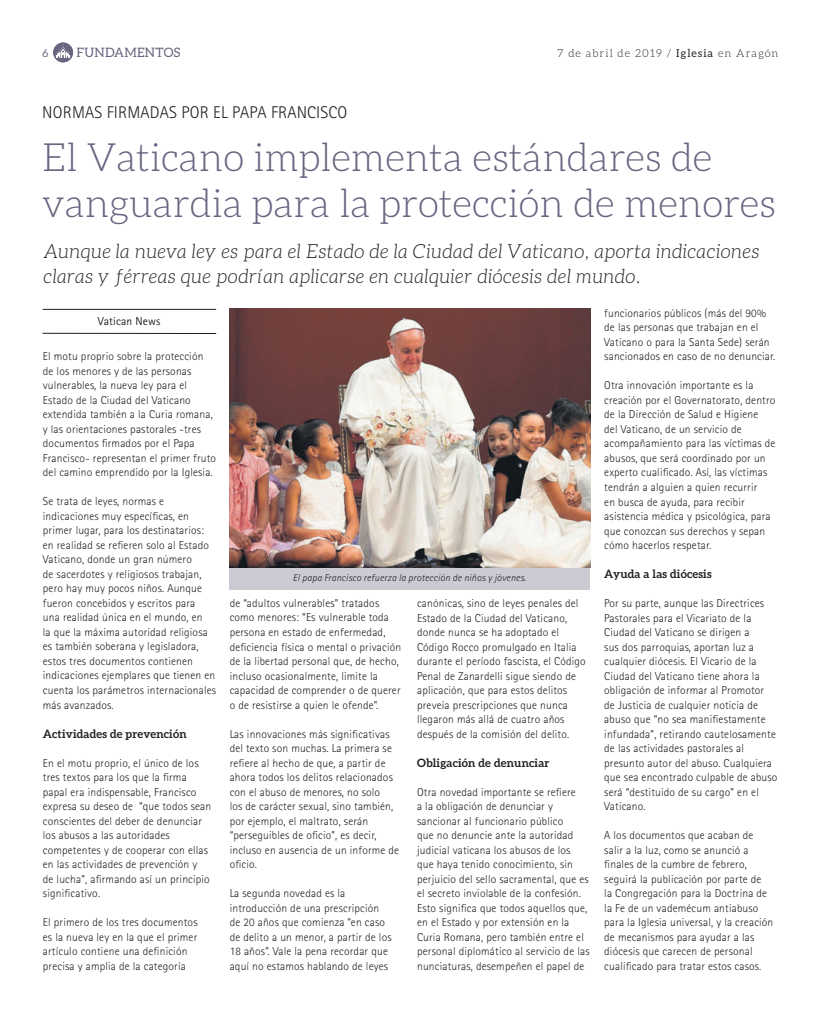
<style>
.page{position:relative;width:820px;height:1021px;background:#fff}
.page>*{position:absolute;margin:0;border:0;box-sizing:border-box;transform-origin:0 0}
.t1{font:300 39px/46.8px "Aleo";color:#676580}
.t2{font:italic 300 19.5px/25px "Aleo";letter-spacing:.025em;color:#231f20}
.t3{font:300 17px "Rotis Sans Serif";letter-spacing:.01em;color:#231f20}
.t4{font:13px "Aleo";letter-spacing:.02em;color:#676580}
.t5{font:300 11.5px/14.5px "Rotis Sans Serif";letter-spacing:.015em;color:#231f20}
.t6{font:700 11.5px "Aleo";letter-spacing:.015em;color:#231f20}
.t7{font:11.5px "Rotis Sans Serif";letter-spacing:.01em;color:#231f20}
.t8{font:300 11px "Aleo";letter-spacing:.1em;color:#231f20}
.t9{font:300 11px "Aleo";color:#676580}
.t10{font:italic 300 10px "Rotis Sans Serif";letter-spacing:.02em;color:#231f20}
.s1{font-weight:400}
</style>
<div class="page">
<div style="left:230px;top:567px;width:360px;height:23px;background:#cbcbd4"></div>
<svg style="left:53px;top:43px;width:20px;height:19px"></svg>
<img style="left:230px;top:309px;width:360px;height:258px">
<hr style="left:43px;top:309px;width:173px;height:1px;background:#231f20">
<hr style="left:43px;top:333px;width:173px;height:1px;background:#231f20">
<p class="t9" style="left:43px;top:48px;width:7px">6</p>
<p class="t4" style="left:77px;top:45px;width:105px">FUNDAMENTOS</p>
<p class="t8" style="left:557px;top:47px;width:222px">7 de abril de 2019 / <span class="s1">Iglesia</span> en Aragón</p>
<h3 class="t3" style="left:42px;top:102px;width:306px">NORMAS FIRMADAS POR EL PAPA FRANCISCO</h3>
<h1 class="t1" style="left:42px;top:133px;width:735px">El Vaticano implementa estándares de vanguardia para la protección de menores</h1>
<h2 class="t2" style="left:44px;top:238px;width:717px">Aunque la nueva ley es para el Estado de la Ciudad del Vaticano, aporta indicaciones claras y férreas que podrían aplicarse en cualquier diócesis del mundo.</h2>
<p class="t7" style="left:98px;top:314px;width:64px">Vatican News</p>
<p class="t5" style="left:43px;top:349px;width:175px">El motu proprio sobre la protección de los menores y de las personas vulnerables, la nueva ley para el Estado de la Ciudad del Vaticano extendida también a la Curia romana, y las orientaciones pastorales -tres documentos firmados por el Papa Francisco- representan el primer fruto del camino emprendido por la Iglesia.</p>
<p class="t5" style="left:43px;top:494px;width:175px">Se trata de leyes, normas e indicaciones muy específicas, en primer lugar, para los destinatarios: en realidad se refieren solo al Estado Vaticano, donde un gran número<br>de sacerdotes y religiosos trabajan, pero hay muy pocos niños. Aunque fueron concebidos y escritos para<br>una realidad única en el mundo, en<br>la que la máxima autoridad religiosa es también soberana y legisladora, estos tres documentos contienen indicaciones ejemplares que tienen en cuenta los parámetros internacionales más avanzados.</p>
<p class="t6" style="left:43px;top:726px;width:145px">Actividades de prevención</p>
<p class="t5" style="left:43px;top:755px;width:170px">En el motu proprio, el único de los tres textos para los que la firma papal era indispensable, Francisco expresa su deseo de “que todos sean conscientes del deber de denunciar los abusos a las autoridades competentes y de cooperar con ellas en las actividades de prevención y<br>de lucha”, afirmando así un principio significativo.</p>
<p class="t5" style="left:43px;top:915px;width:156px">El primero de los tres documentos es la nueva ley en la que el primer artículo contiene una definición precisa y amplia de la categoría</p>
<p class="t10" style="left:293px;top:572px;width:234px">El papa Francisco refuerza la protección de niños y jóvenes.</p>
<p class="t5" style="left:229px;top:596px;width:173px">de “adultos vulnerables” tratados como menores: “Es vulnerable toda persona en estado de enfermedad, deficiencia física o mental o privación de la libertad personal que, de hecho, incluso ocasionalmente, limite la capacidad de comprender o de querer o de resistirse a quien le ofende”.</p>
<p class="t5" style="left:229px;top:726px;width:171px">Las innovaciones más significativas del texto son muchas. La primera se refiere al hecho de que, a partir de ahora todos los delitos relacionados con el abuso de menores, no solo<br>los de carácter sexual, sino también, por ejemplo, el maltrato, serán “perseguibles de oficio”, es decir, incluso en ausencia de un informe de oficio.</p>
<p class="t5" style="left:229px;top:886px;width:163px">La segunda novedad es la introducción de una prescripción de 20 años que comienza “en caso de delito a un menor, a partir de los<br>18 años”. Vale la pena recordar que aquí no estamos hablando de leyes</p>
<p class="t5" style="left:417px;top:596px;width:170px">canónicas, sino de leyes penales del Estado de la Ciudad del Vaticano, donde nunca se ha adoptado el Código Rocco promulgado en Italia durante el período fascista, el Código Penal de Zanardelli sigue siendo de aplicación, que para estos delitos preveía prescripciones que nunca llegaron más allá de cuatro años después de la comisión del delito.</p>
<p class="t6" style="left:417px;top:755px;width:134px">Obligación de denunciar</p>
<p class="t5" style="left:417px;top:784px;width:174px">Otra novedad importante se refiere<br>a la obligación de denunciar y sancionar al funcionario público<br>que no denuncie ante la autoridad judicial vaticana los abusos de los que haya tenido conocimiento, sin perjuicio del sello sacramental, que es el secreto inviolable de la confesión.<br>Esto significa que todos aquellos que, en el Estado y por extensión en la Curia Romana, pero también entre el personal diplomático al servicio de las nunciaturas, desempeñen el papel de</p>
<p class="t5" style="left:604px;top:306px;width:173px">funcionarios públicos (más del 90% de las personas que trabajan en el Vaticano o para la Santa Sede) serán sancionados en caso de no denunciar.</p>
<p class="t5" style="left:604px;top:378px;width:173px">Otra innovación importante es la creación por el Governatorato, dentro de la Dirección de Salud e Higiene<br>del Vaticano, de un servicio de acompañamiento para las víctimas de abusos, que será coordinado por un experto cualificado. Así, las víctimas tendrán a alguien a quien recurrir<br>en busca de ayuda, para recibir asistencia médica y psicológica, para que conozcan sus derechos y sepan cómo hacerlos respetar.</p>
<p class="t6" style="left:604px;top:567px;width:109px">Ayuda a las diócesis</p>
<p class="t5" style="left:604px;top:596px;width:174px">Por su parte, aunque las Directrices Pastorales para el Vicariato de la Ciudad del Vaticano se dirigen a<br>sus dos parroquias, aportan luz a cualquier diócesis. El Vicario de la Ciudad del Vaticano tiene ahora la obligación de informar al Promotor de Justicia de cualquier noticia de abuso que “no sea manifiestamente infundada”, retirando cautelosamente de las actividades pastorales al presunto autor del abuso. Cualquiera que sea encontrado culpable de abuso será “destituido de su cargo” en el Vaticano.</p>
<p class="t5" style="left:604px;top:828px;width:170px">A los documentos que acaban de salir a la luz, como se anunció a finales de la cumbre de febrero, seguirá la publicación por parte de<br>la Congregación para la Doctrina de la Fe de un vademécum antiabuso para la Iglesia universal, y la creación de mecanismos para ayudar a las diócesis que carecen de personal cualificado para tratar estos casos.</p>
</div>
